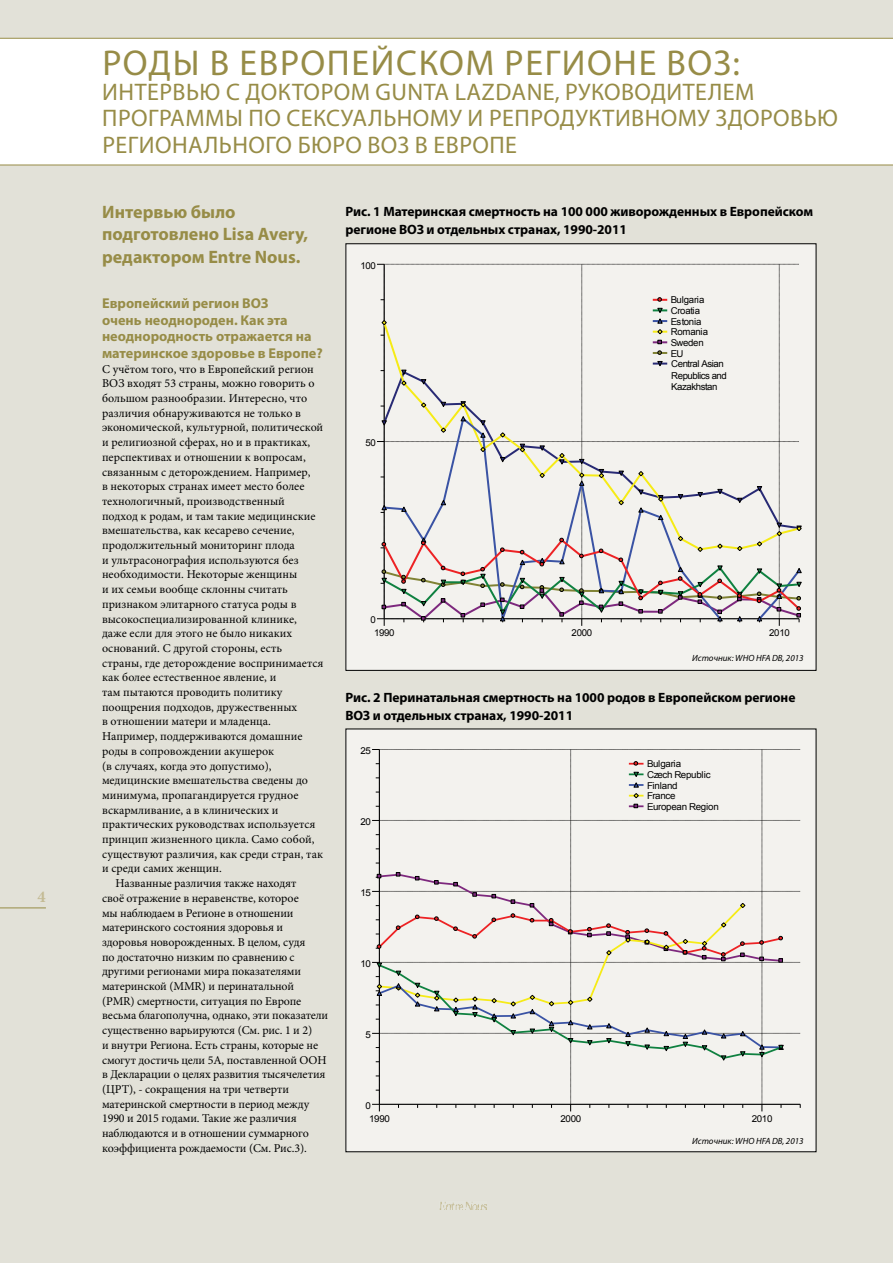
<style>
.page{position:relative;width:893px;height:1263px;background:#e2e1d8}
.page>*{position:absolute;margin:0;border:0;box-sizing:border-box;transform-origin:0 0}
.t1{font:36px "Myriad Pro";letter-spacing:.035em;color:#978c47}
.t2{font:24px "Myriad Pro";letter-spacing:.02em;color:#978c47}
.t3{font:700 18px/22.5px "Myriad Pro";color:#978c47}
.t4{font:700 16.5px "Minion Pro";color:#c28089}
.t5{font:700 14.25px/16.5px "Myriad Pro";color:#978c47}
.t6{font:700 13.5px/18px "Myriad Pro";letter-spacing:-.005em;color:#000}
.t7{font:12px "Minion Pro";color:#000}
.t8{font:9.45px/10.8px "Arial";letter-spacing:-.03em;color:#000}
.t9{font:italic 9px "Myriad Pro";color:#000}
</style>
<div class="page">
<div style="left:0;top:38px;width:893px;height:127px;background:#fff"></div>
<hr style="left:0;top:907px;width:46px;height:1px;background:#978c47">
<hr style="left:0;top:38px;width:893px;height:1px;background:#978c47">
<hr style="left:0;top:165px;width:893px;height:1px;background:#978c47">
<div style="left:346px;top:244px;width:470px;height:426px;background:#f3f2ee"></div>
<svg style="left:377px;top:264px;width:425px;height:362px"></svg>
<div style="left:346px;top:729px;width:470px;height:423px;background:#f3f2ee"></div>
<svg style="left:372px;top:749px;width:429px;height:362px"></svg>
<h3 class="t4" style="left:37px;top:885px;width:10px">4</h3>
<h1 class="t1" style="left:102px;top:41px;width:46px">РОДЫ</h1>
<h1 class="t1" style="left:210px;top:41px;width:74px">В ЕВРОПЕЙСКОМ</h1>
<h1 class="t1" style="left:505px;top:41px;width:81px">РЕГИОНЕ</h1>
<h1 class="t1" style="left:667px;top:41px;width:75px">ВОЗ:</h1>
<h2 class="t2" style="left:102px;top:77px;width:15px">ИНТЕРВЬ</h2>
<h2 class="t2" style="left:200px;top:77px;width:63px">Ю С ДОКТОРОМ</h2>
<h2 class="t2" style="left:376px;top:77px;width:136px">GUNTA LAZDANE</h2>
<h2 class="t2" style="left:555px;top:77px;width:26px">, РУКОВОДИТЕЛЕМ</h2>
<h2 class="t2" style="left:102px;top:103px;width:16px">ПРО</h2>
<h2 class="t2" style="left:148px;top:103px;width:28px">ГРАММЫ</h2>
<h2 class="t2" style="left:248px;top:103px;width:54px">ПО СЕКСУАЛЬНОМУ</h2>
<h2 class="t2" style="left:468px;top:103px;width:37px">И РЕПРОДУКТИВНОМУ</h2>
<h2 class="t2" style="left:716px;top:103px;width:16px">ЗДОРОВЬ</h2>
<h2 class="t2" style="left:817px;top:103px;width:22px">Ю</h2>
<h2 class="t2" style="left:102px;top:130px;width:53px">РЕГИОНАЛЬНО</h2>
<h2 class="t2" style="left:266px;top:130px;width:196px">ГО БЮРО ВОЗ В ЕВРОПЕ</h2>
<h3 class="t3" style="left:102px;top:200px;width:208px">интервью было подготовлено Lisa Avery, редактором Entre Nous.</h3>
<p class="t5" style="left:102px;top:295px;width:222px">Европейский регион ВОЗ<br>очень неоднороден. Как эта неоднородность отражается на материнское здоровье в Европе?</p>
<p class="t7" style="left:102px;top:361px;width:213px">С учётом того, что в Европейский регион</p>
<p class="t7" style="left:102px;top:375px;width:214px">ВОЗ входят 53 страны, можно говорить о</p>
<p class="t7" style="left:102px;top:390px;width:207px">большом разнообразии. Интересно, что</p>
<p class="t7" style="left:102px;top:405px;width:200px">различия обнаруживаются не только в</p>
<p class="t7" style="left:102px;top:419px;width:223px">экономической, культурной, политической</p>
<p class="t7" style="left:102px;top:434px;width:210px">и религиозной сферах, но и в практиках,</p>
<p class="t7" style="left:102px;top:449px;width:205px">перспективах и отношении к вопросам,</p>
<p class="t7" style="left:102px;top:464px;width:210px">связанным с деторождением. Например,</p>
<p class="t7" style="left:102px;top:478px;width:204px">в некоторых странах имеет место более</p>
<p class="t7" style="left:102px;top:493px;width:184px">технологичный, производственный</p>
<p class="t7" style="left:102px;top:508px;width:215px">подход к родам, и там такие медицинские</p>
<p class="t7" style="left:102px;top:522px;width:194px">вмешательства, как кесарево сечение,</p>
<p class="t7" style="left:102px;top:537px;width:194px">продолжительный мониторинг плода</p>
<p class="t7" style="left:102px;top:552px;width:198px">и ультрасонография используются без</p>
<p class="t7" style="left:102px;top:566px;width:197px">необходимости. Некоторые женщины</p>
<p class="t7" style="left:102px;top:581px;width:187px">и их семьи вообще склонны считать</p>
<p class="t7" style="left:102px;top:596px;width:196px">признаком элитарного статуса роды в</p>
<p class="t7" style="left:102px;top:611px;width:196px">высокоспециализированной клинике,</p>
<p class="t7" style="left:102px;top:625px;width:192px">даже если для этого не было никаких</p>
<p class="t7" style="left:102px;top:640px;width:182px">оснований. C другой стороны, есть</p>
<p class="t7" style="left:102px;top:655px;width:223px">страны, где деторождение воспринимается</p>
<p class="t7" style="left:102px;top:669px;width:176px">как более естественное явление, и</p>
<p class="t7" style="left:102px;top:684px;width:182px">там пытаются проводить политику</p>
<p class="t7" style="left:102px;top:699px;width:197px">поощрения подходов, дружественных</p>
<p class="t7" style="left:102px;top:713px;width:170px">в отношении матери и младенца.</p>
<p class="t7" style="left:102px;top:728px;width:202px">Например, поддерживаются домашние</p>
<p class="t7" style="left:102px;top:743px;width:174px">роды в сопровождении акушерок</p>
<p class="t7" style="left:102px;top:758px;width:171px">(в случаях, когда это допустимо),</p>
<p class="t7" style="left:102px;top:772px;width:208px">медицинские вмешательства сведены до</p>
<p class="t7" style="left:102px;top:787px;width:198px">минимума, пропагандируется грудное</p>
<p class="t7" style="left:102px;top:802px;width:178px">вскармливание, а в клинических и</p>
<p class="t7" style="left:102px;top:816px;width:215px">практических руководствах используется</p>
<p class="t7" style="left:102px;top:831px;width:214px">принцип жизненного цикла. Само собой,</p>
<p class="t7" style="left:102px;top:846px;width:223px">существуют различия, как среди стран, так</p>
<p class="t7" style="left:102px;top:860px;width:121px">и среди самих женщин.</p>
<p class="t7" style="left:116px;top:875px;width:182px">Названные различия также находят</p>
<p class="t7" style="left:102px;top:890px;width:198px">своё отражение в неравенстве, которое</p>
<p class="t7" style="left:102px;top:905px;width:193px">мы наблюдаем в Регионе в отношении</p>
<p class="t7" style="left:102px;top:919px;width:183px">материнского состояния здоровья и</p>
<p class="t7" style="left:102px;top:934px;width:205px">здоровья новорожденных. В целом, судя</p>
<p class="t7" style="left:102px;top:949px;width:194px">по достаточно низким по сравнению с</p>
<p class="t7" style="left:102px;top:963px;width:201px">другими регионами мира показателями</p>
<p class="t7" style="left:102px;top:978px;width:194px">материнской (MMR) и перинатальной</p>
<p class="t7" style="left:102px;top:993px;width:201px">(PMR) смертности, ситуация по Европе</p>
<p class="t7" style="left:102px;top:1007px;width:228px">весьма благополучна, однако, эти показатели</p>
<p class="t7" style="left:102px;top:1022px;width:212px">существенно варьируются (См. рис. 1 и 2)</p>
<p class="t7" style="left:102px;top:1037px;width:218px">и внутри Региона. Есть страны, которые не</p>
<p class="t7" style="left:102px;top:1052px;width:226px">смогут достичь цели 5А, поставленной ООН</p>
<p class="t7" style="left:102px;top:1066px;width:225px">в Декларации о целях развития тысячелетия</p>
<p class="t7" style="left:102px;top:1081px;width:188px">(ЦРТ), - сокращения на три четверти</p>
<p class="t7" style="left:102px;top:1096px;width:209px">материнской смертности в период между</p>
<p class="t7" style="left:102px;top:1110px;width:196px">1990 и 2015 годами. Такие же различия</p>
<p class="t7" style="left:102px;top:1125px;width:208px">наблюдаются и в отношении суммарного</p>
<p class="t7" style="left:102px;top:1140px;width:206px">коэффициента рождаемости (См. Рис.3).</p>
<p class="t6" style="left:345px;top:202px;width:469px">Рис. 1 Материнская смертность на 100 000 живорожденных в Европейском регионе ВОЗ и отдельных странах, 1990-2011</p>
<p class="t8" style="left:360px;top:260px;width:17px">100</p>
<p class="t8" style="left:365px;top:437px;width:12px">50</p>
<p class="t8" style="left:370px;top:614px;width:7px">0</p>
<p class="t8" style="left:671px;top:295px;width:58px">Bulgaria<br>Croatia<br>Estonia<br>Romania<br>Sweden<br>EU<br>Central Asian<br>Republics and<br>Kazakhstan</p>
<p class="t8" style="left:374px;top:627px;width:22px">1990</p>
<p class="t8" style="left:572px;top:627px;width:22px">2000</p>
<p class="t8" style="left:769px;top:627px;width:22px">2010</p>
<p class="t9" style="left:692px;top:653px;width:113px">Источник: WHO HFA DB, 2013</p>
<p class="t6" style="left:345px;top:688px;width:451px">Рис. 2 Перинатальная смертность на 1000 родов в Европейском регионе<br>ВОЗ и отдельных странах, 1990-2011</p>
<p class="t8" style="left:360px;top:745px;width:12px">25</p>
<p class="t8" style="left:360px;top:816px;width:12px">20</p>
<p class="t8" style="left:360px;top:887px;width:12px">15</p>
<p class="t8" style="left:360px;top:958px;width:12px">10</p>
<p class="t8" style="left:365px;top:1029px;width:7px">5</p>
<p class="t8" style="left:365px;top:1100px;width:7px">0</p>
<p class="t8" style="left:647px;top:759px;width:73px">Bulgaria<br>Czech Republic<br>Finland<br>France<br>European Region</p>
<p class="t8" style="left:369px;top:1113px;width:22px">1990</p>
<p class="t8" style="left:560px;top:1113px;width:22px">2000</p>
<p class="t8" style="left:752px;top:1113px;width:22px">2010</p>
<p class="t9" style="left:692px;top:1135px;width:113px">Источник: WHO HFA DB, 2013</p>
</div>
